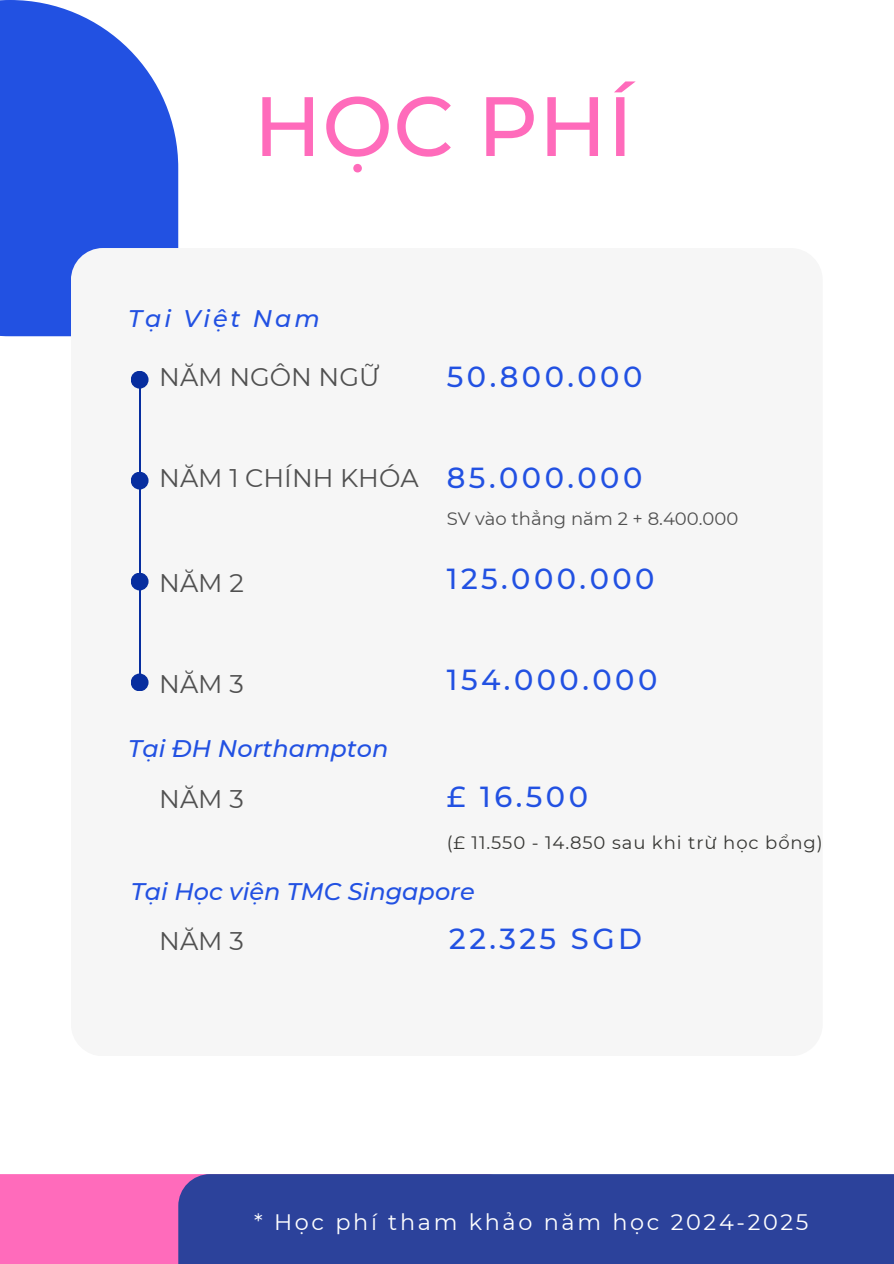
<style>
.page{position:relative;width:894px;height:1264px;background:#fff}
.page>*{position:absolute;margin:0;border:0;box-sizing:border-box;transform-origin:0 0}
.t1{font:500 84px "Montserrat";letter-spacing:.005em;color:#ff6bbb}
.t2{font:500 28.95px "Montserrat";letter-spacing:.12em;color:#2251e2}
.t3{font:25.5px "Montserrat";color:#505050}
.t4{font:italic 500 24px "Montserrat";color:#2251e2}
.t5{font:italic 500 24px "Montserrat";letter-spacing:.12em;color:#2251e2}
.t6{font:22.35px "Montserrat";letter-spacing:.12em;color:#fff}
.t7{font:18px "Montserrat";letter-spacing:.05em;color:#373734}
.t8{font:18px "Montserrat";color:#505050}
.s1{font-weight:500;font-size:28.95px;color:#2251e2}
</style>
<div class="page">
<div style="left:0;top:1174px;width:518px;height:89px;background:#ff6bbb"></div>
<div style="left:178px;top:1174px;width:715px;height:89px;background:#2c429b"></div>
<div style="left:0;top:0;width:178px;height:336px;background:#2251e2"></div>
<div style="left:71px;top:248px;width:751px;height:807px;background:#f6f6f6;border-radius:32px"></div>
<hr style="left:139px;top:380px;width:1px;height:302px;background:#072e9f">
<div style="left:131px;top:371px;width:17px;height:17px;background:#072e9f;border-radius:50%"></div>
<div style="left:131px;top:471px;width:17px;height:18px;background:#072e9f;border-radius:50%"></div>
<div style="left:131px;top:572px;width:17px;height:18px;background:#072e9f;border-radius:50%"></div>
<div style="left:131px;top:673px;width:17px;height:18px;background:#072e9f;border-radius:50%"></div>
<h1 class="t1" style="left:253px;top:75px;width:381px">HỌC PHÍ</h1>
<p class="t5" style="left:128px;top:304px;width:193px">Tại Việt Nam</p>
<p class="t3" style="left:159px;top:361px;width:221px">NĂM NGÔN NGỮ</p>
<p class="t2" style="left:446px;top:359px;width:197px">50.800.000</p>
<p class="t3" style="left:159px;top:462px;width:484px">NĂM 1 CHÍNH KHÓA <span class="s1">85.000.000</span></p>
<p class="t8" style="left:446px;top:507px;width:293px">SV vào thẳng năm 2 + 8.400.000</p>
<p class="t3" style="left:159px;top:567px;width:86px">NĂM 2</p>
<p class="t2" style="left:446px;top:560px;width:209px">125.000.000</p>
<p class="t3" style="left:159px;top:668px;width:86px">NĂM 3</p>
<p class="t2" style="left:446px;top:661px;width:212px">154.000.000</p>
<p class="t4" style="left:128px;top:734px;width:261px">Tại ĐH Northampton</p>
<p class="t3" style="left:159px;top:783px;width:86px">NĂM 3</p>
<p class="t2" style="left:446px;top:779px;width:143px">£ 16.500</p>
<p class="t7" style="left:446px;top:831px;width:377px">(£ 11.550 - 14.850 sau khi trừ học bổng)</p>
<p class="t4" style="left:131px;top:876px;width:345px">Tại Học viện TMC Singapore</p>
<p class="t3" style="left:159px;top:925px;width:86px">NĂM 3</p>
<p class="t2" style="left:449px;top:921px;width:194px">22.325 SGD</p>
<p class="t6" style="left:254px;top:1208px;width:556px">* Học phí tham khảo năm học 2024-2025</p>
</div>
